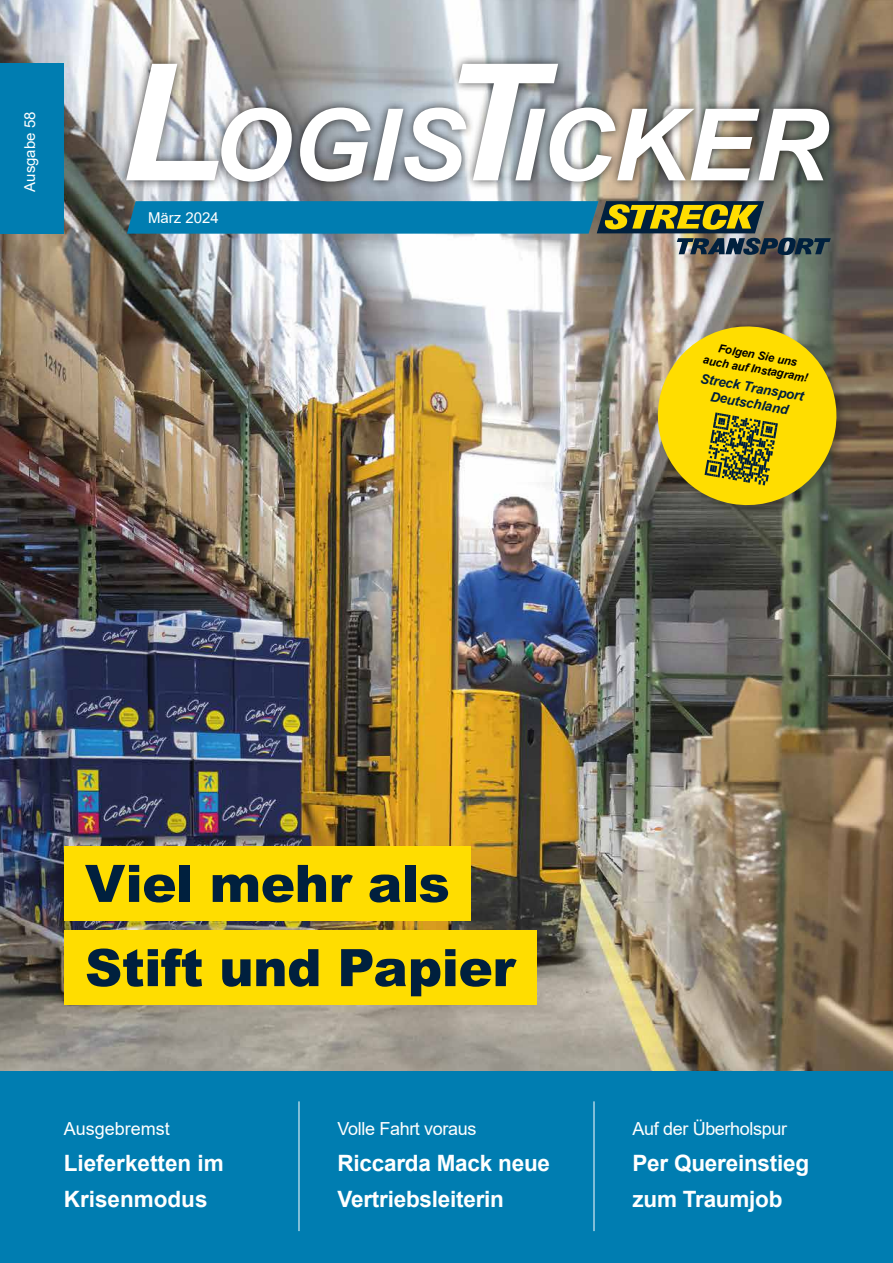
<style>
.page{position:relative;width:893px;height:1263px;background:#fff}
.page>*{position:absolute;margin:0;border:0;box-sizing:border-box;transform-origin:0 0}
.t1{font:900 51.6px/84.2px "Arial";letter-spacing:-.01em;color:#00203e}
.t2{font:700 22.5px/36px "Arial";letter-spacing:-.01em;color:#fff}
.t3{font:18px "Arial";letter-spacing:-.02em;color:#fff}
.t4{font:18px "Arial";color:#fff}
.t5{font:15px "Arial";color:#fff}
.t6{font:italic 700 13.35px/16px "Arial";color:#00203e;text-align:center}
.t7{font:italic 700 11.4px/13.6px "Arial";color:#000;text-align:center}
</style>
<div class="page">
<img style="left:0;top:0;width:893px;height:1071px">
<div style="left:117px;top:54px;width:722px;height:137px;background:#000;opacity:.75"></div>
<svg style="left:126px;top:64px;width:166px;height:118px"></svg>
<svg style="left:300px;top:64px;width:529px;height:118px"></svg>
<div style="left:0;top:64px;width:64px;height:170px;background:#007db1"></div>
<div style="left:0;top:1071px;width:893px;height:192px;background:#007db1"></div>
<hr style="left:299px;top:1101px;width:1px;height:130px;background:#fff">
<hr style="left:594px;top:1101px;width:1px;height:130px;background:#fff">
<img style="left:127px;top:201px;width:704px;height:55px">
<div style="left:64px;top:847px;width:406px;height:74px;background:#fd0"></div>
<div style="left:64px;top:930px;width:472px;height:75px;background:#fd0"></div>
<div style="left:656px;top:325px;width:192px;height:191px;background:#000;opacity:.25"></div>
<svg style="left:651px;top:319px;width:193px;height:193px;background:#c4af23"></svg>
<p class="t5" style="left:20px;top:192px;width:82px;rotate:-90deg">Ausgabe 58</p>
<p class="t5" style="left:148px;top:207px;width:72px">März 2024</p>
<p class="t7" style="left:706px;top:340px;width:108px;rotate:10deg">Folgen Sie uns auch auf Instagram!</p>
<p class="t6" style="left:702px;top:371px;width:106px;rotate:10deg">Streck Transport<br>Deutschland</p>
<h1 class="t1" style="left:85px;top:840px;width:432px">Viel mehr als<br>Stift und Papier</h1>
<p class="t4" style="left:64px;top:1117px;width:108px">Ausgebremst</p>
<p class="t2" style="left:64px;top:1146px;width:162px">Lieferketten im<br>Krisenmodus</p>
<p class="t3" style="left:338px;top:1117px;width:140px">Volle Fahrt voraus</p>
<p class="t2" style="left:338px;top:1146px;width:214px">Riccarda Mack neue<br>Vertriebsleiterin</p>
<p class="t3" style="left:632px;top:1117px;width:156px">Auf der Überholspur</p>
<p class="t2" style="left:632px;top:1146px;width:178px">Per Quereinstieg zum Traumjob</p>
</div>
